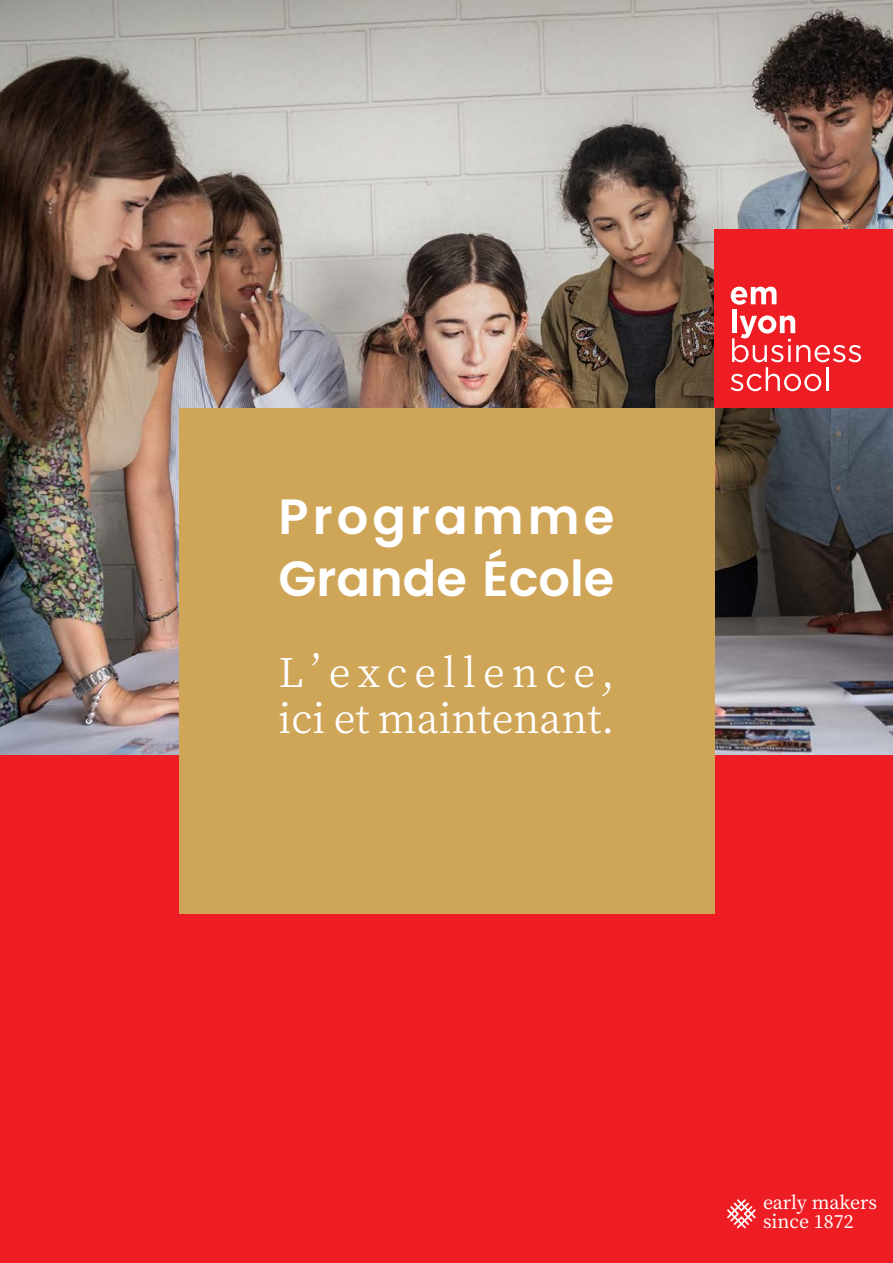
<style>
.page{position:relative;width:893px;height:1263px;background:#ee1d23}
.page>*{position:absolute;margin:0;border:0;box-sizing:border-box;transform-origin:0 0}
.t1{font:600 49.5px "Poppins";color:#fff}
.t2{font:600 49.5px "Poppins";letter-spacing:.085em;color:#fff}
.t3{font:39.75px "Noto Serif SC";color:#fff}
.t4{font:39.75px "Noto Serif SC";letter-spacing:.18em;color:#fff}
.t5{font:500 18.15px "Noto Serif SC";color:#fff}
</style>
<div class="page">
<img style="left:0;top:0;width:893px;height:755px">
<div style="left:179px;top:408px;width:535px;height:505px;background:#cfa558"></div>
<div style="left:714px;top:229px;width:179px;height:179px;background:#ee1d23"></div>
<svg style="left:731px;top:287px;width:45px;height:18px"></svg>
<hr style="left:732px;top:309px;width:4px;height:24px;background:#fff">
<svg style="left:731px;top:315px;width:130px;height:76px"></svg>
<hr style="left:826px;top:367px;width:2px;height:24px;background:#fff">
<svg style="left:727px;top:1199px;width:29px;height:29px"></svg>
<p class="t2" style="left:279px;top:488px;width:337px">Programme</p>
<p class="t1" style="left:279px;top:549px;width:337px">Grande École</p>
<p class="t4" style="left:279px;top:650px;width:337px">L’excellence,</p>
<p class="t3" style="left:279px;top:696px;width:337px">ici et maintenant.</p>
<p class="t5" style="left:763px;top:1192px;width:115px">early makers</p>
<p class="t5" style="left:763px;top:1211px;width:92px">since 1872</p>
</div>
